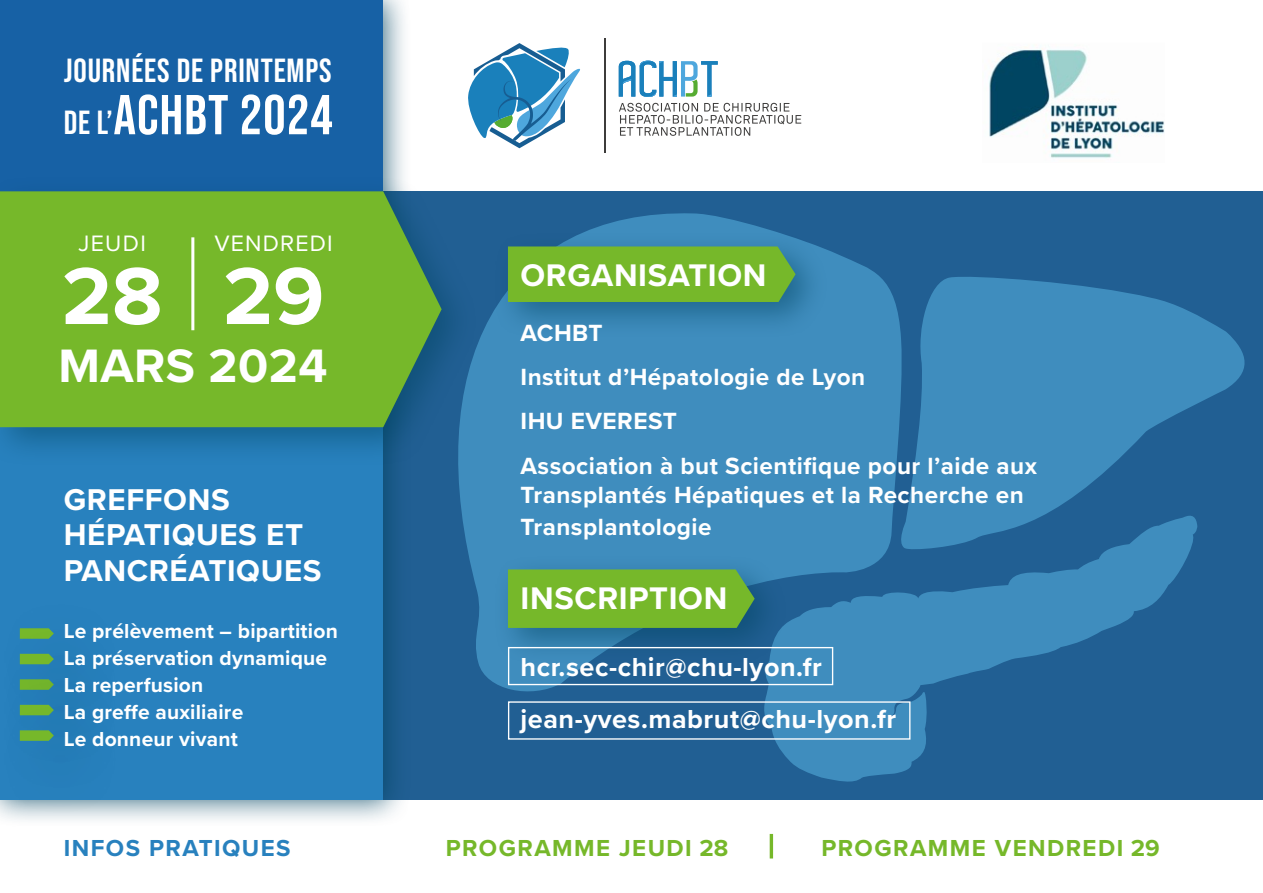
<style>
.page{position:relative;width:1263px;height:893px;background:#fff}
.page>*{position:absolute;margin:0;border:0;box-sizing:border-box;transform-origin:0 0}
.t1{font:700 83.7px "Proxima Nova";color:#fff}
.t2{font:56.1px "Bebas Neue";letter-spacing:.02em;color:#fff}
.t3{font:700 48.6px "Proxima Nova";letter-spacing:.01em;color:#fff}
.t4{font:33.45px "Bebas Neue";letter-spacing:.025em;color:#fff}
.t5{font:700 32.4px "Proxima Nova";letter-spacing:.02em;color:#fff}
.t6{font:700 31.2px/35.7px "Proxima Nova";letter-spacing:.02em;color:#fff}
.t7{font:700 27px/51.6px "Proxima Nova";letter-spacing:.02em;color:#fff}
.t8{font:700 24.3px/44.2px "Proxima Nova";letter-spacing:.02em;color:#fff}
.t9{font:700 24px "Proxima Nova";letter-spacing:.06em;color:#76b82a}
.t10{font:700 24px "Proxima Nova";letter-spacing:.06em;color:#2881be}
.t11{font:23.1px "Proxima Nova";letter-spacing:.05em;color:#fff}
.t12{font:700 21px/27px "Proxima Nova";letter-spacing:.01em;color:#fff}
.s1{font-size:33.45px}
</style>
<div class="page">
<div style="left:0;top:191px;width:1263px;height:608px;background:#215f93"></div>
<div style="left:0;top:0;width:411px;height:828px;background:#004461;opacity:.75"></div>
<div style="left:0;top:0;width:383px;height:799px;background:#2881be"></div>
<img style="left:989px;top:47px;width:176px;height:111px">
<hr style="left:604px;top:38px;width:1px;height:115px;background:#3d3c3b">
<svg style="left:619px;top:103px;width:182px;height:33px"></svg>
<svg style="left:619px;top:61px;width:99px;height:36px"></svg>
<svg style="left:468px;top:43px;width:112px;height:105px"></svg>
<div style="left:0;top:0;width:383px;height:191px;background:#1761a5"></div>
<svg style="left:458px;top:213px;width:438px;height:479px;fill:#3f8dbe"></svg>
<svg style="left:896px;top:277px;width:349px;height:250px;fill:#3f8dbe"></svg>
<svg style="left:763px;top:513px;width:434px;height:269px"></svg>
<div style="left:0;top:175px;width:479px;height:292px;background:#004461;opacity:.5"></div>
<svg style="left:0;top:191px;width:442px;height:236px;background:#6fb130"></svg>
<div style="left:0;top:622px;width:127px;height:121px;background:#004461;opacity:.5"></div>
<svg style="left:20px;top:654px;width:34px;height:10px"></svg>
<div style="left:0;top:673px;width:127px;height:121px;background:#004461;opacity:.5"></div>
<div style="left:0;top:699px;width:127px;height:121px;background:#004461;opacity:.5"></div>
<svg style="left:20px;top:730px;width:34px;height:11px"></svg>
<hr style="left:191px;top:237px;width:3px;height:93px;background:#fff">
<div style="left:493px;top:231px;width:336px;height:108px;background:#004461;opacity:.5"></div>
<div style="left:508px;top:246px;width:288px;height:56px;background:#76b82a"></div>
<div style="left:493px;top:554px;width:296px;height:110px;background:#004461;opacity:.5"></div>
<div style="left:508px;top:569px;width:247px;height:59px;background:#76b82a"></div>
<div style="left:508px;top:647px;width:325px;height:38px;border:1px solid #fff"></div>
<div style="left:508px;top:701px;width:402px;height:39px;border:1px solid #fff"></div>
<hr style="left:770px;top:834px;width:3px;height:24px;background:#76b82a">
<h3 class="t4" style="left:64px;top:52px;width:269px">JOURNÉES DE PRINTEMPS</h3>
<h2 class="t2" style="left:64px;top:83px;width:270px"><span class="s1">DE L’</span>ACHBT 2024</h2>
<p class="t11" style="left:78px;top:226px;width:69px">JEUDI</p>
<h1 class="t1" style="left:62px;top:234px;width:102px">28</h1>
<p class="t11" style="left:214px;top:226px;width:120px">VENDREDI</p>
<h1 class="t1" style="left:223px;top:234px;width:103px">29</h1>
<h3 class="t5" style="left:520px;top:251px;width:247px">ORGANISATION</h3>
<p class="t8" style="left:520px;top:310px;width:518px">ACHBT<br>Institut d’Hépatologie de Lyon<br>IHU EVEREST<br>Association à but Scientifique pour l’aide aux</p>
<p class="t8" style="left:520px;top:478px;width:505px;line-height:32.4px">Transplantés Hépatiques et la Recherche en<br>Transplantologie</p>
<h3 class="t3" style="left:58px;top:329px;width:271px">MARS 2024</h3>
<p class="t6" style="left:64px;top:481px;width:259px">GREFFONS<br>HÉPATIQUES ET<br>PANCRÉATIQUES</p>
<p class="t12" style="left:64px;top:617px;width:276px">Le prélèvement – bipartition<br>La préservation dynamique<br>La reperfusion<br>La greffe auxiliaire<br>Le donneur vivant</p>
<h3 class="t5" style="left:520px;top:574px;width:208px">INSCRIPTION</h3>
<p class="t7" style="left:520px;top:641px;width:377px">hcr.sec-chir@chu-lyon.fr jean-yves.mabrut@chu-lyon.fr</p>
<p class="t10" style="left:64px;top:830px;width:228px">INFOS PRATIQUES</p>
<p class="t9" style="left:446px;top:830px;width:284px">PROGRAMME JEUDI 28</p>
<p class="t9" style="left:821px;top:830px;width:340px">PROGRAMME VENDREDI 29</p>
</div>
